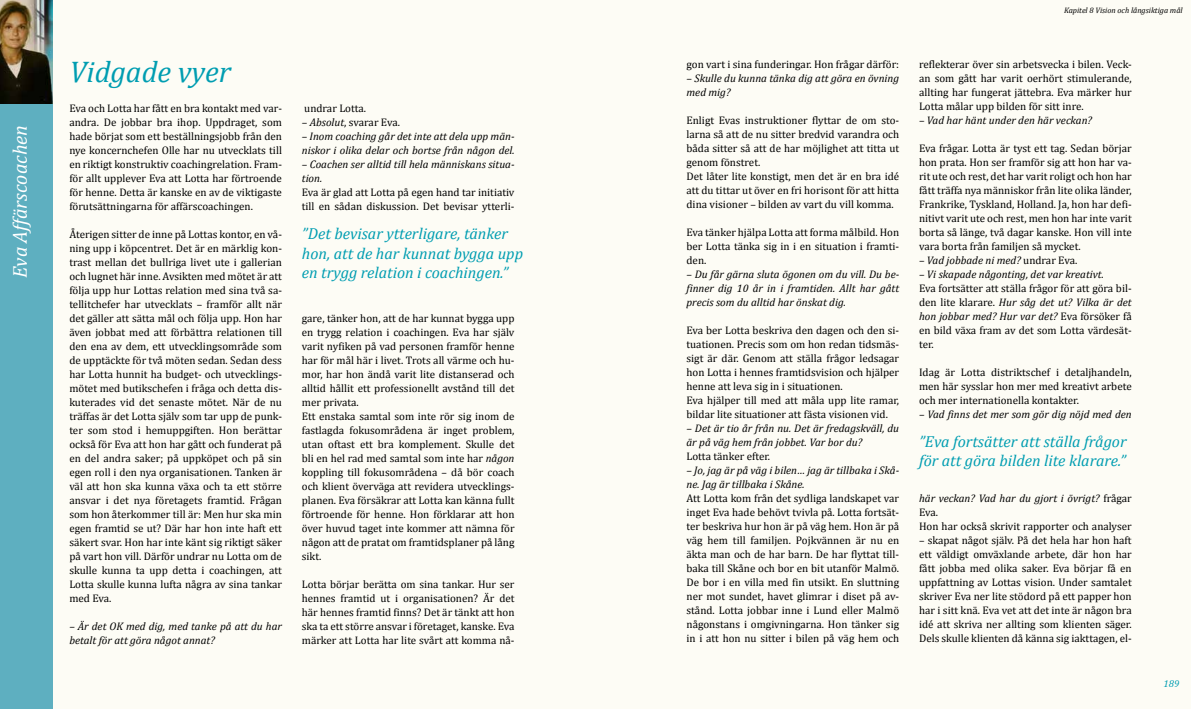
<style>
.page{position:relative;width:1191px;height:709px;background:#fdfcf5}
.page>*{position:absolute;margin:0;border:0;box-sizing:border-box;transform-origin:0 0}
.t1{font:italic 30px "Cambria";color:#009db1}
.t2{font:italic 20px "Cambria";color:#fff}
.t3{font:italic 16px/19.2px "Cambria";color:#009db1}
.t4{font:11px/14px "Cambria";color:#000;text-align:justify}
.t5{font:italic 11px/14px "Cambria";color:#000}
.t6{font:italic 10px "Cambria";color:#009db1}
.t7{font:italic 8px "Cambria";color:#000}
.s1{font-style:italic}
.s2{font-style:normal}
</style>
<div class="page">
<div style="left:0;top:0;width:52px;height:709px;background:#5eafc0"></div>
<img style="left:0;top:0;width:53px;height:104px">
<h2 class="t2" style="left:8px;top:278px;width:154px;rotate:-90deg">Eva Affärscoachen</h2>
<p class="t7" style="left:1064px;top:5px;width:120px">Kapitel 8 Vision och långsiktiga mål</p>
<h1 class="t1" style="left:69px;top:54px;width:163px">Vidgade vyer</h1>
<p class="t4" style="left:686px;top:57px;width:214px">gon vart i sina funderingar. Hon frågar därför:</p>
<p class="t5" style="left:686px;top:71px;width:214px">– Skulle du kunna tänka dig att göra en övning med mig?</p>
<p class="t4" style="left:686px;top:113px;width:214px;text-align:left">Enligt Evas instruktioner flyttar de om sto&shy;larna så att de nu sitter bredvid varandra och båda sitter så att de har möjlighet att titta ut genom fönstret.<br>Det låter lite konstigt, men det är en bra idé att du tittar ut över en fri horisont för att hitta dina visioner – bilden av vart du vill komma.</p>
<p class="t4" style="left:686px;top:225px;width:214px">Eva tänker hjälpa Lotta att forma målbild. Hon ber Lotta tänka sig in i en situation i framti&shy;den.</p>
<p class="t5" style="left:686px;top:267px;width:214px;text-align:justify">– Du får gärna sluta ögonen om du vill. Du be&shy;finner dig 10 år in i framtiden. Allt har gått precis som du alltid har önskat dig.</p>
<p class="t4" style="left:686px;top:323px;width:214px;text-align:left">Eva ber Lotta beskriva den dagen och den si&shy;tuationen. Precis som om hon redan tidsmäs&shy;sigt är där. Genom att ställa frågor ledsagar hon Lotta i hennes framtidsvision och hjälper henne att leva sig in i situationen.<br>Eva hjälper till med att måla upp lite ramar, bildar lite situationer att fästa visionen vid.</p>
<p class="t5" style="left:686px;top:421px;width:214px">– Det är tio år från nu. Det är fredagskväll, du är på väg hem från jobbet. Var bor du?</p>
<p class="t4" style="left:686px;top:449px;width:85px">Lotta tänker efter.</p>
<p class="t5" style="left:686px;top:463px;width:214px">– Jo, jag är på väg i bilen… jag är tillbaka i Skå&shy;ne. Jag är tillbaka i Skåne.</p>
<p class="t4" style="left:686px;top:491px;width:214px">Att Lotta kom från det sydliga landskapet var inget Eva hade behövt tvivla på. Lotta fortsät&shy;ter beskriva hur hon är på väg hem. Hon är på väg hem till familjen. Pojkvännen är nu en äkta man och de har barn. De har flyttat till&shy;baka till Skåne och bor en bit utanför Malmö.<br>De bor i en villa med fin utsikt. En sluttning ner mot sundet, havet glimrar i diset på av&shy;stånd. Lotta jobbar inne i Lund eller Malmö någonstans i omgivningarna. Hon tänker sig in i att hon nu sitter i bilen på väg hem och</p>
<p class="t4" style="left:69px;top:101px;width:214px">Eva och Lotta har fått en bra kontakt med var&shy;andra. De jobbar bra ihop. Uppdraget, som hade börjat som ett beställningsjobb från den nye koncernchefen Olle har nu utvecklats till en riktigt konstruktiv coachingrelation. Fram&shy;för allt upplever Eva att Lotta har förtroende för henne. Detta är kanske en av de viktigaste förutsättningarna för affärscoachingen.</p>
<p class="t4" style="left:69px;top:227px;width:214px">Återigen sitter de inne på Lottas kontor, en vå&shy;ning upp i köpcentret. Det är en märklig kon&shy;trast mellan det bullriga livet ute i gallerian och lugnet här inne. Avsikten med mötet är att följa upp hur Lottas relation med sina två sa&shy;tellitchefer har utvecklats – framför allt när det gäller att sätta mål och följa upp. Hon har även jobbat med att förbättra relationen till den ena av dem, ett utvecklingsområde som de upptäckte för två möten sedan. Sedan dess har Lotta hunnit ha budget- och utvecklings&shy;mötet med butikschefen i fråga och detta dis&shy;kuterades vid det senaste mötet. När de nu träffas är det Lotta själv som tar upp de punk&shy;ter som stod i hemuppgiften. Hon berättar också för Eva att hon har gått och funderat på en del andra saker; på uppköpet och på sin egen roll i den nya organisationen. Tanken är väl att hon ska kunna växa och ta ett större ansvar i det nya företagets framtid. Frågan som hon återkommer till är: Men hur ska min egen framtid se ut? Där har hon inte haft ett säkert svar. Hon har inte känt sig riktigt säker på vart hon vill. Därför undrar nu Lotta om de skulle kunna ta upp detta i coachingen, att Lotta skulle kunna lufta några av sina tankar med Eva.</p>
<p class="t5" style="left:69px;top:619px;width:214px">– Är det OK med dig, med tanke på att du har betalt för att göra något annat?</p>
<p class="t4" style="left:304px;top:101px;width:63px">undrar Lotta.</p>
<p class="t4" style="left:302px;top:115px;width:100px"><span class="s1">– Absolut</span>, svarar Eva.</p>
<p class="t5" style="left:302px;top:129px;width:214px">– Inom coaching går det inte att dela upp män&shy;niskor i olika delar och bortse från någon del.</p>
<p class="t5" style="left:302px;top:157px;width:214px">– Coachen ser alltid till hela människans situa&shy;tion.</p>
<p class="t4" style="left:302px;top:185px;width:214px">Eva är glad att Lotta på egen hand tar initiativ till en sådan diskussion. Det bevisar ytterli-</p>
<h3 class="t3" style="left:302px;top:224px;width:223px">”Det bevisar ytterligare, tänker hon, att de har kunnat bygga upp en trygg relation i coachingen.”</h3>
<p class="t4" style="left:302px;top:311px;width:214px;text-align:left">gare, tänker hon, att de har kunnat bygga upp en trygg relation i coachingen. Eva har själv varit nyfiken på vad personen framför henne har för mål här i livet. Trots all värme och hu&shy;mor, har hon ändå varit lite distanserad och alltid hållit ett professionellt avstånd till det mer privata.<br>Ett enstaka samtal som inte rör sig inom de fastlagda fokusområdena är inget problem, utan oftast ett bra komplement. Skulle det bli en hel rad med samtal som inte har <span class="s1">någon </span>koppling till fokusområdena – då bör coach och klient överväga att revidera utvecklings&shy;planen. Eva försäkrar att Lotta kan känna fullt förtroende för henne. Hon förklarar att hon över huvud taget inte kommer att nämna för någon att de pratat om framtidsplaner på lång sikt.</p>
<p class="t4" style="left:302px;top:577px;width:214px">Lotta börjar berätta om sina tankar. Hur ser hennes framtid ut i organisationen? Är det här hennes framtid finns? Det är tänkt att hon ska ta ett större ansvar i företaget, kanske. Eva märker att Lotta har lite svårt att komma nå-</p>
<p class="t4" style="left:919px;top:57px;width:214px">reflekterar över sin arbetsvecka i bilen. Veck&shy;an som gått har varit oerhört stimulerande, allting har fungerat jättebra. Eva märker hur Lotta målar upp bilden för sitt inre.</p>
<p class="t5" style="left:919px;top:113px;width:174px">– Vad har hänt under den här veckan?</p>
<p class="t4" style="left:919px;top:141px;width:214px">Eva frågar. Lotta är tyst ett tag. Sedan börjar hon prata. Hon ser framför sig att hon har va&shy;rit ute och rest, det har varit roligt och hon har fått träffa nya människor från lite olika länder, Frankrike, Tyskland, Holland. Ja, hon har defi&shy;nitivt varit ute och rest, men hon har inte varit borta så länge, två dagar kanske. Hon vill inte vara borta från familjen så mycket.</p>
<p class="t5" style="left:919px;top:253px;width:160px">– Vad jobbade ni med? <span class="s2">undrar Eva.</span></p>
<p class="t5" style="left:919px;top:267px;width:186px">– Vi skapade någonting, det var kreativt.</p>
<p class="t4" style="left:919px;top:281px;width:214px">Eva fortsätter att ställa frågor för att göra bil&shy;den lite klarare. <span class="s1">Hur såg det ut? Vilka är det hon jobbar med? Hur var det?</span> Eva försöker få en bild växa fram av det som Lotta värdesät&shy;ter.</p>
<p class="t4" style="left:919px;top:365px;width:214px">Idag är Lotta distriktschef i detaljhandeln, men här sysslar hon mer med kreativt arbete och mer internationella kontakter.</p>
<p class="t5" style="left:919px;top:407px;width:214px">– Vad finns det mer som gör dig nöjd med den</p>
<h3 class="t3" style="left:919px;top:431px;width:209px">”Eva fortsätter att ställa frågor för att göra bilden lite klarare.”</h3>
<p class="t4" style="left:919px;top:491px;width:214px;text-align:left"><span class="s1">här veckan? Vad har du gjort i övrigt?</span> frågar<br>Eva.<br>Hon har också skrivit rapporter och analyser</p>
<p class="t4" style="left:919px;top:533px;width:214px">– skapat något själv. På det hela har hon haft ett väldigt omväxlande arbete, där hon har fått jobba med olika saker. Eva börjar få en uppfattning av Lottas vision. Under samtalet skriver Eva ner lite stödord på ett papper hon har i sitt knä. Eva vet att det inte är någon bra idé att skriva ner allting som klienten säger.<br>Dels skulle klienten då känna sig iakttagen, el-</p>
<p class="t6" style="left:1163px;top:678px;width:17px">189</p>
</div>
